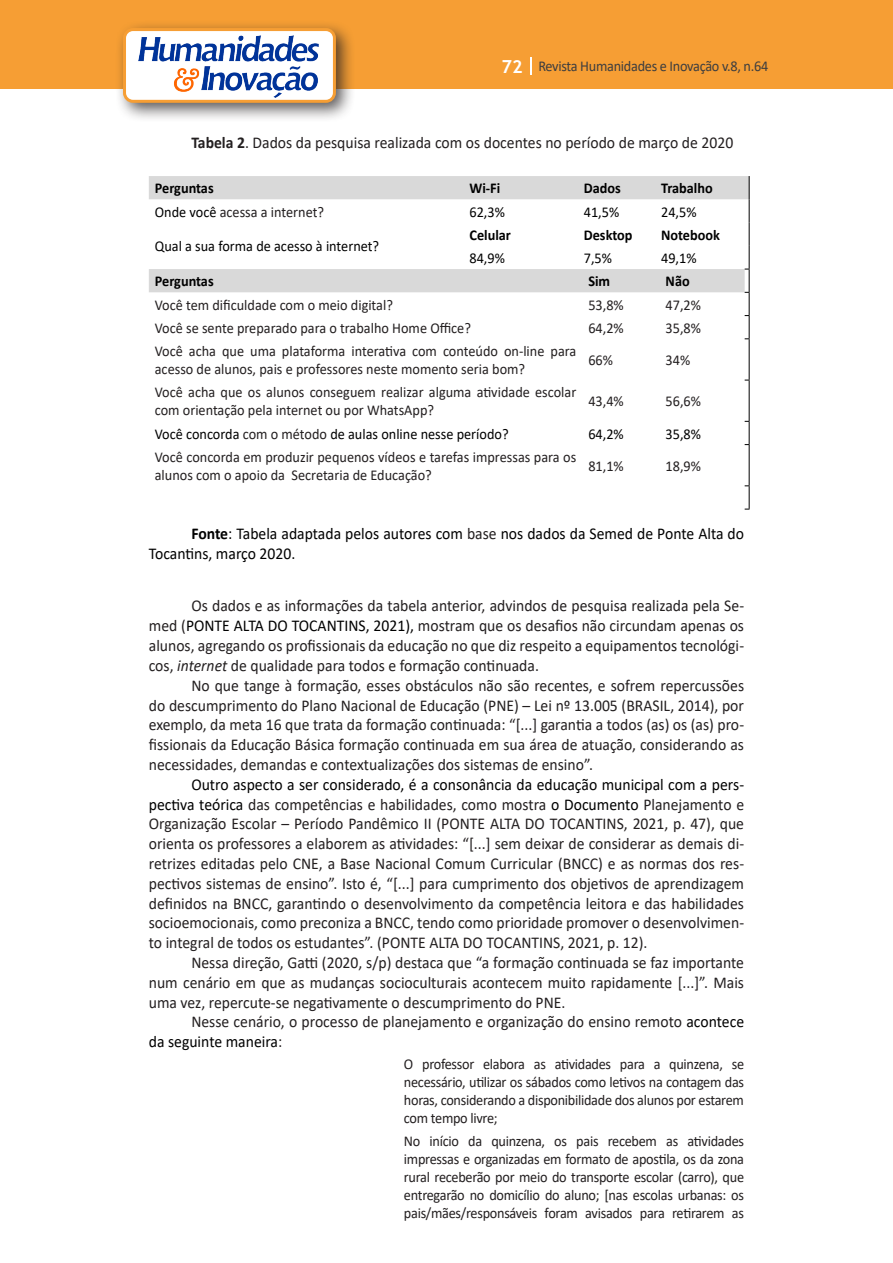
<style>
.page{position:relative;width:893px;height:1263px;background:#fff}
.page>*{position:absolute;margin:0;border:0;box-sizing:border-box;transform-origin:0 0}
.Texto{font:16.5px/19.8px "Calibri";color:#231f20;text-align:justify;scale:.95 1}
.Texto-2{font:16.5px/19.8px "Calibri";color:#000;scale:.95 1}
.Texto-3{font:15px/18px "Calibri";color:#231f20;scale:.95 1}
.citacao{font:15px/18px "Calibri";letter-spacing:-.02em;color:#231f20;text-align:justify;scale:.95 1}
.Texto-4{font:15px "Calibri";color:#000;scale:.95 1}
.Texto-5{font:700 15px "Calibri";color:#000;scale:.95 1}
.t1{font:15px "Calibri";letter-spacing:-.02em;color:#3e3e3f;scale:.95 1}
.s1{font-family:"Trebuchet MS";font-weight:700;font-size:18px;color:#fff}
.s2{font-weight:700}
.s3{color:#000}
.s4{color:#231f20}
.s5{font-style:italic}
</style>
<div class="page">
<div style="left:0;top:0;width:893px;height:88px;background:#f69e34"></div>
<svg style="left:530px;top:57px;width:2px;height:18px"></svg>
<div style="left:115px;top:20px;width:241px;height:103px;background:#231f20;opacity:.75"></div>
<div style="left:125px;top:30px;width:209px;height:71px;background:#fff;border-radius:9px"></div>
<img style="left:138px;top:35px;width:181px;height:62px">
<div style="left:123px;top:28px;width:213px;height:75px;border:3px solid #f69e34;border-radius:9px"></div>
<svg style="left:149px;top:176px;width:596px;height:116px"></svg>
<svg style="left:745px;top:176px;width:5px;height:163px"></svg>
<hr style="left:749px;top:339px;width:1px;height:41px;background:#000">
<hr style="left:749px;top:380px;width:1px;height:41px;background:#000">
<svg style="left:745px;top:421px;width:5px;height:24px"></svg>
<hr style="left:749px;top:445px;width:1px;height:40px;background:#000">
<svg style="left:745px;top:485px;width:5px;height:25px"></svg>
<p class="t1" style="left:501px;top:56px;width:282px"><span class="s1">72</span> Revista Humanidades e Inovação v.8, n.64</p>
<p class="Texto" style="left:191px;top:133px;width:572px"><span class="s2">Tabela 2</span>. Dados da pesquisa realizada com os docentes no período de março de 2020</p>
<p class="Texto-5" style="left:155px;top:178px;width:63px">Perguntas</p>
<p class="Texto-5" style="left:469px;top:178px;width:34px">Wi-Fi</p>
<p class="Texto-5" style="left:584px;top:178px;width:40px">Dados</p>
<p class="Texto-5" style="left:661px;top:178px;width:56px">Trabalho</p>
<p class="Texto-3" style="left:155px;top:202px;width:180px"><span class="s3">Onde você</span> acessa a internet?</p>
<p class="Texto-4" style="left:469px;top:201px;width:39px">62,3%</p>
<p class="Texto-4" style="left:584px;top:201px;width:39px">41,5%</p>
<p class="Texto-4" style="left:661px;top:201px;width:39px">24,5%</p>
<p class="Texto-4" style="left:155px;top:236px;width:238px">Qual a sua forma de acesso à internet?</p>
<p class="Texto-5" style="left:469px;top:224px;width:45px">Celular</p>
<p class="Texto-5" style="left:584px;top:224px;width:53px">Desktop</p>
<p class="Texto-5" style="left:661px;top:224px;width:63px">Notebook</p>
<p class="Texto-4" style="left:469px;top:248px;width:39px">84,9%</p>
<p class="Texto-4" style="left:584px;top:248px;width:31px">7,5%</p>
<p class="Texto-4" style="left:661px;top:248px;width:39px">49,1%</p>
<p class="Texto-5" style="left:155px;top:271px;width:63px">Perguntas</p>
<p class="Texto-5" style="left:588px;top:271px;width:24px">Sim</p>
<p class="Texto-5" style="left:666px;top:271px;width:27px">Não</p>
<p class="Texto-3" style="left:155px;top:295px;width:252px">Você tem dificuldade com o meio digital?</p>
<p class="Texto-3" style="left:588px;top:295px;width:39px">53,8%</p>
<p class="Texto-3" style="left:666px;top:295px;width:39px">47,2%</p>
<p class="Texto-3" style="left:155px;top:318px;width:334px">Você se sente preparado para o trabalho Home Office?</p>
<p class="Texto-3" style="left:588px;top:318px;width:39px">64,2%</p>
<p class="Texto-3" style="left:666px;top:318px;width:39px">35,8%</p>
<p class="Texto-3" style="left:155px;top:342px;width:445px">Você acha que uma plataforma interativa com conteúdo on-line para acesso de alunos, pais e professores neste momento seria bom?</p>
<p class="Texto-3" style="left:588px;top:351px;width:27px">66%</p>
<p class="Texto-3" style="left:666px;top:351px;width:27px">34%</p>
<p class="Texto-3" style="left:155px;top:383px;width:445px">Você acha que os alunos conseguem realizar alguma atividade escolar com orientação pela internet ou por WhatsApp?</p>
<p class="Texto-3" style="left:588px;top:392px;width:39px">43,4%</p>
<p class="Texto-3" style="left:666px;top:392px;width:39px">56,6%</p>
<p class="Texto-4" style="left:155px;top:423px;width:374px">Você concorda <span class="s4">com o método</span> de aulas online nesse período?</p>
<p class="Texto-4" style="left:588px;top:423px;width:39px">64,2%</p>
<p class="Texto-4" style="left:666px;top:423px;width:39px">35,8%</p>
<p class="Texto-3" style="left:155px;top:447px;width:445px">Você concorda em produzir pequenos vídeos e tarefas impressas para os alunos com o apoio da Secretaria de Educação?</p>
<p class="Texto-3" style="left:588px;top:456px;width:39px">81,1%</p>
<p class="Texto-3" style="left:666px;top:456px;width:39px">18,9%</p>
<p class="Texto-2" style="left:149px;top:524px;width:628px;text-indent:43px"><span class="s2">Fonte</span>: Tabela adaptada pelos autores com <span class="s4">base</span> nos dados da Semed de Ponte Alta do<br>Tocantins, março 2020.</p>
<p class="Texto" style="left:149px;top:596px;width:628px;text-indent:43px">Os dados e as informações da tabela anterior, advindos de pesquisa realizada pela Se&shy;med (<span class="s3">PONTE ALTA DO TOCANTINS, 2021),</span> mostram que os desafios não circundam apenas os alunos, agregando os profissionais da educação no que diz respeito a equipamentos tecnológi&shy;cos, <span class="s5">internet</span> de qualidade para todos e formação continuada.</p>
<p class="Texto" style="left:149px;top:675px;width:628px;text-indent:43px">No que tange à formação, esses obstáculos não são recentes, e sofrem repercussões do descumprimento do Plano Nacional de Educação (PNE) – Lei nº 13.005 (BRASIL, 2014), por exemplo, da meta 16 que trata da formação continuada: “[...] garantia a todos (as) os (as) pro&shy;fissionais da Educação Básica formação continuada em sua área de atuação, considerando as necessidades, demandas e contextualizações dos sistemas de ensino”.</p>
<p class="Texto" style="left:149px;top:774px;width:628px;text-indent:43px"><span class="s3">Outro aspecto a ser considerado, é a consonância da educação municipal com a pers&shy;pectiva teórica</span> das competências e habilidades, como mostra <span class="s3">o Documento</span> Planejamento e Organização Escolar – Período Pandêmico II (PONTE ALTA DO TOCANTINS, 2021, p. 47), que orienta os professores a elaborem as atividades: “[...] sem deixar de considerar as demais di&shy;retrizes editadas pelo CNE, a Base Nacional Comum Curricular (BNCC) e as normas dos res&shy;pectivos sistemas de ensino”. Isto é, “[...] para cumprimento dos objetivos de aprendizagem definidos na BNCC, garantindo o desenvolvimento da competência leitora e das habilidades socioemocionais, como preconiza a BNCC, tendo como prioridade promover o desenvolvimen&shy;to integral de todos os estudantes”. (PONTE ALTA DO TOCANTINS, 2021, p. 12).</p>
<p class="Texto" style="left:149px;top:952px;width:628px;text-indent:43px">Nessa direção, Gatti (2020, s/p) destaca que “a formação continuada se faz importante num cenário em que as mudanças socioculturais acontecem muito rapidamente [...]”. Mais uma vez, repercute-se negativamente o descumprimento do PNE.</p>
<p class="Texto" style="left:149px;top:1011px;width:628px;text-indent:43px">Nesse cenário, o processo de planejamento e organização do ensino remoto <span class="s3">acontece da seguinte maneira</span>:</p>
<p class="citacao" style="left:404px;top:1055px;width:360px">O professor elabora as atividades para a quinzena, se necessário, utilizar os sábados como letivos na contagem das horas, considerando a disponibilidade dos alunos por estarem com tempo livre;</p>
<p class="citacao" style="left:404px;top:1131px;width:360px">No início da quinzena, os pais recebem as atividades impressas e organizadas em formato de apostila, os da zona rural receberão por meio do transporte escolar (carro), que entregarão no domicílio do aluno; [nas escolas urbanas: os pais/mães/responsáveis foram avisados para retirarem as</p>
</div>
